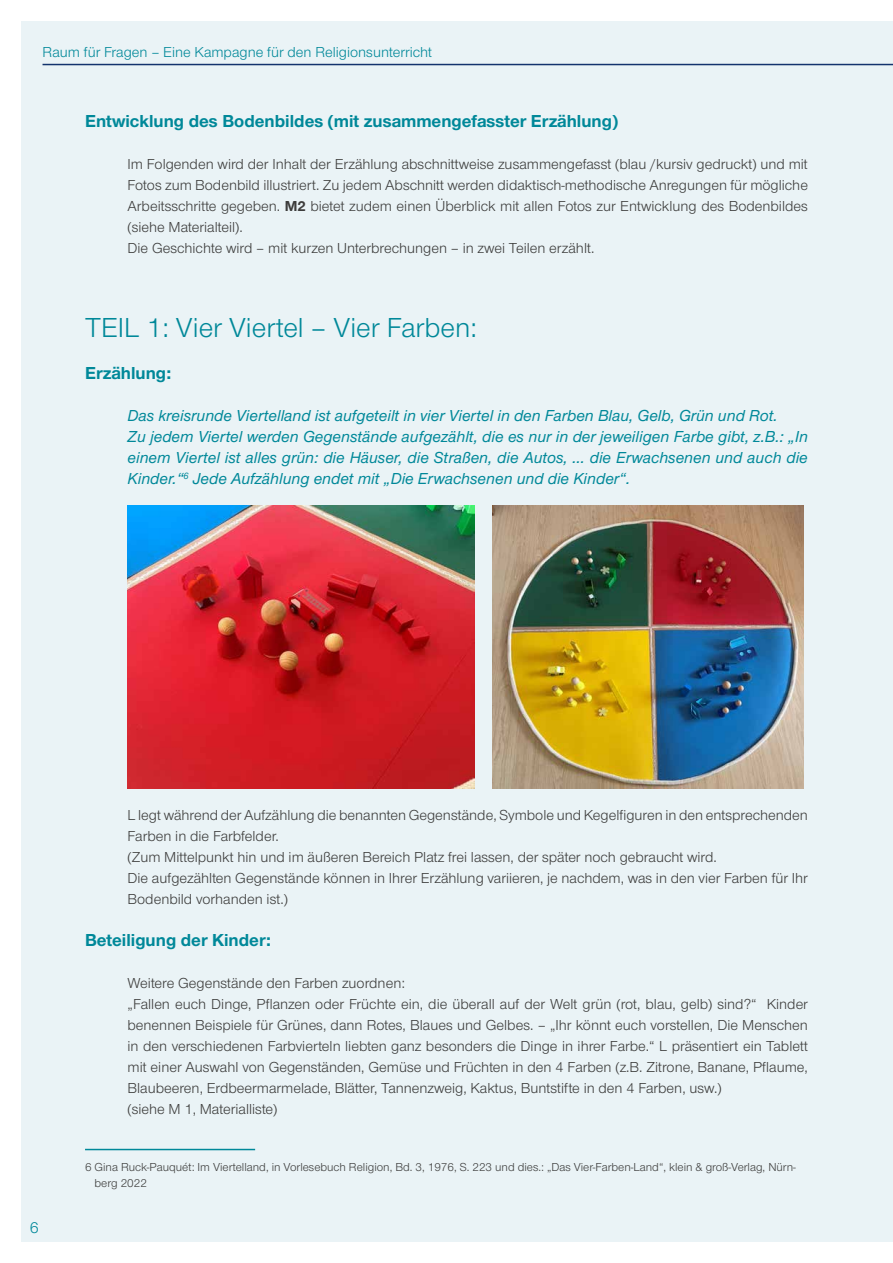
<style>
.page{position:relative;width:893px;height:1263px;background:#fff}
.page>*{position:absolute;margin:0;border:0;box-sizing:border-box;transform-origin:0 0}
.t1{font:28.5px "Nordelbica";color:#089}
.t2{font:700 18px "Nordelbica";color:#089}
.t3{font:italic 500 16.5px/21px "Nordelbica";color:#089}
.t4{font:16.5px "Nordelbica";color:#089}
.t5{font:15px/21px "Nordelbica";color:#3c3c3b}
.t6{font:15px "Nordelbica";color:#089}
.t7{font:12px/16.5px "Nordelbica";color:#3c3c3b}
.s1{font-weight:700}
</style>
<div class="page">
<div style="left:21px;top:21px;width:872px;height:1221px;background:#eaf3f6"></div>
<hr style="left:43px;top:64px;width:850px;height:1px;background:#13336d">
<hr style="left:85px;top:1149px;width:170px;height:1px;background:#089">
<img style="left:128px;top:505px;width:347px;height:283px">
<img style="left:492px;top:505px;width:312px;height:283px">
<p class="t6" style="left:43px;top:44px;width:391px">Raum für Fragen – Eine Kampagne für den Religionsunterricht</p>
<p class="t2" style="left:85px;top:110px;width:534px">Entwicklung des Bodenbildes (mit zusammengefasster Erzählung)</p>
<p class="t5" style="left:128px;top:154px;width:682px">Im Folgenden wird der Inhalt der Erzählung abschnittweise zusammengefasst (blau /kursiv gedruckt) und mit Fotos zum Bodenbild illustriert. Zu jedem Abschnitt werden didaktisch-methodische Anregungen für mögliche Arbeitsschritte gegeben. <span class="s1">M2</span> bietet zudem einen Überblick mit allen Fotos zur Entwicklung des Bodenbildes (siehe Materialteil).<br>Die Geschichte wird – mit kurzen Unterbrechungen – in zwei Teilen erzählt.</p>
<h1 class="t1" style="left:85px;top:311px;width:394px">TEIL 1: Vier Viertel – Vier Farben:</h1>
<p class="t2" style="left:85px;top:362px;width:88px">Erzählung:</p>
<p class="t3" style="left:128px;top:405px;width:682px">Das kreisrunde Viertelland ist aufgeteilt in vier Viertel in den Farben Blau, Gelb, Grün und Rot.<br>Zu jedem Viertel werden Gegenstände aufgezählt, die es nur in der jeweiligen Farbe gibt, z.B.: „In einem Viertel ist alles grün: die Häuser, die Straßen, die Autos, … die Erwachsenen und auch die Kinder.“<sup>6</sup> Jede Aufzählung endet mit „Die Erwachsenen und die Kinder“.</p>
<p class="t5" style="left:128px;top:805px;width:682px">L legt während der Aufzählung die benannten Gegenstände, Symbole und Kegelfiguren in den entsprechenden Farben in die Farbfelder.<br>(Zum Mittelpunkt hin und im äußeren Bereich Platz frei lassen, der später noch gebraucht wird.<br>Die aufgezählten Gegenstände können in Ihrer Erzählung variieren, je nachdem, was in den vier Farben für Ihr Bodenbild vorhanden ist.)</p>
<p class="t2" style="left:85px;top:929px;width:188px">Beteiligung der Kinder:</p>
<p class="t5" style="left:128px;top:973px;width:682px">Weitere Gegenstände den Farben zuordnen:<br>„Fallen euch Dinge, Pflanzen oder Früchte ein, die überall auf der Welt grün (rot, blau, gelb) sind?“ Kinder benennen Beispiele für Grünes, dann Rotes, Blaues und Gelbes. – „Ihr könnt euch vorstellen, Die Menschen in den verschiedenen Farbvierteln liebten ganz besonders die Dinge in ihrer Farbe.“ L präsentiert ein Tablett mit einer Auswahl von Gegenständen, Gemüse und Früchten in den 4 Farben (z.B. Zitrone, Banane, Pflaume, Blaubeeren, Erdbeermarmelade, Blätter, Tannenzweig, Kaktus, Buntstifte in den 4 Farben, usw.)<br>(siehe M 1, Materialliste)</p>
<p class="t4" style="left:30px;top:1218px;width:11px">6</p>
<p class="t7" style="left:95px;top:1159px;width:703px;text-indent:-10px">6 Gina Ruck-Pauquét: Im Viertelland, in Vorlesebuch Religion, Bd. 3, 1976, S. 223 und dies.: „Das Vier-Farben-Land“, klein &amp; groß-Verlag, Nürn&shy;berg 2022</p>
</div>
